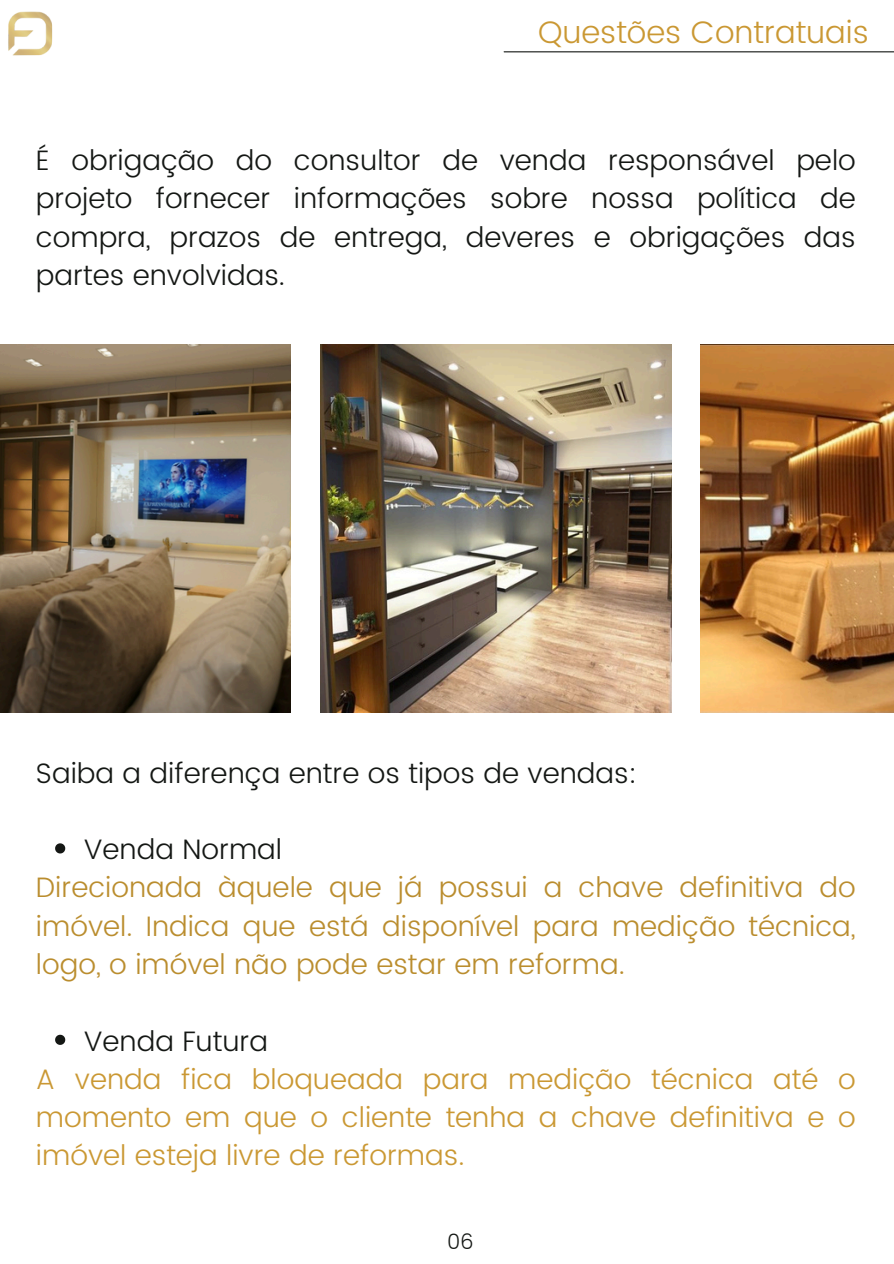
<style>
.page{position:relative;width:894px;height:1264px;background:#fff}
.page>*{position:absolute;margin:0;border:0;box-sizing:border-box;transform-origin:0 0}
.t1{font:300 31.2px "Poppins";color:#ca9833}
.t2{font:300 28.05px/38.2px "Poppins";color:#141714;text-align:justify}
.t3{font:300 28.05px/38.2px "Poppins";color:#ba8d2e;text-align:justify}
.t4{font:300 28.05px/38.2px "Poppins";color:#ca9833;text-align:justify}
.t5{font:300 21px "Poppins";color:#141714}
</style>
<div class="page">
<svg style="left:55px;top:843px;width:10px;height:10px"></svg>
<svg style="left:55px;top:1034px;width:10px;height:10px"></svg>
<img style="left:0;top:344px;width:291px;height:368px">
<hr style="left:504px;top:51px;width:389px;height:1px;background:#141714">
<img style="left:8px;top:11px;width:45px;height:45px">
<img style="left:321px;top:344px;width:350px;height:368px">
<img style="left:700px;top:344px;width:193px;height:368px">
<h1 class="t1" style="left:538px;top:14px;width:332px">Questões Contratuais</h1>
<h1 class="t2" style="left:36px;top:141px;width:821px">É obrigação do consultor de venda responsável pelo projeto fornecer informações sobre nossa política de compra, prazos de entrega, deveres e obrigações das partes envolvidas.</h1>
<p class="t2" style="left:36px;top:753px;width:602px">Saiba a diferença entre os tipos de vendas:</p>
<h1 class="t2" style="left:84px;top:830px;width:200px">Venda Normal</h1>
<h1 class="t3" style="left:36px;top:868px;width:821px">Direcionada àquele que já possui a chave definitiva do imóvel. Indica que está disponível para medição técnica, logo, o imóvel não pode estar em reforma.</h1>
<h1 class="t2" style="left:84px;top:1021px;width:186px">Venda Futura</h1>
<h1 class="t4" style="left:36px;top:1059px;width:821px">A venda fica bloqueada para medição técnica até o momento em que o cliente tenha a chave definitiva e o imóvel esteja livre de reformas.</h1>
<p class="t5" style="left:447px;top:1229px;width:28px">06</p>
</div>
